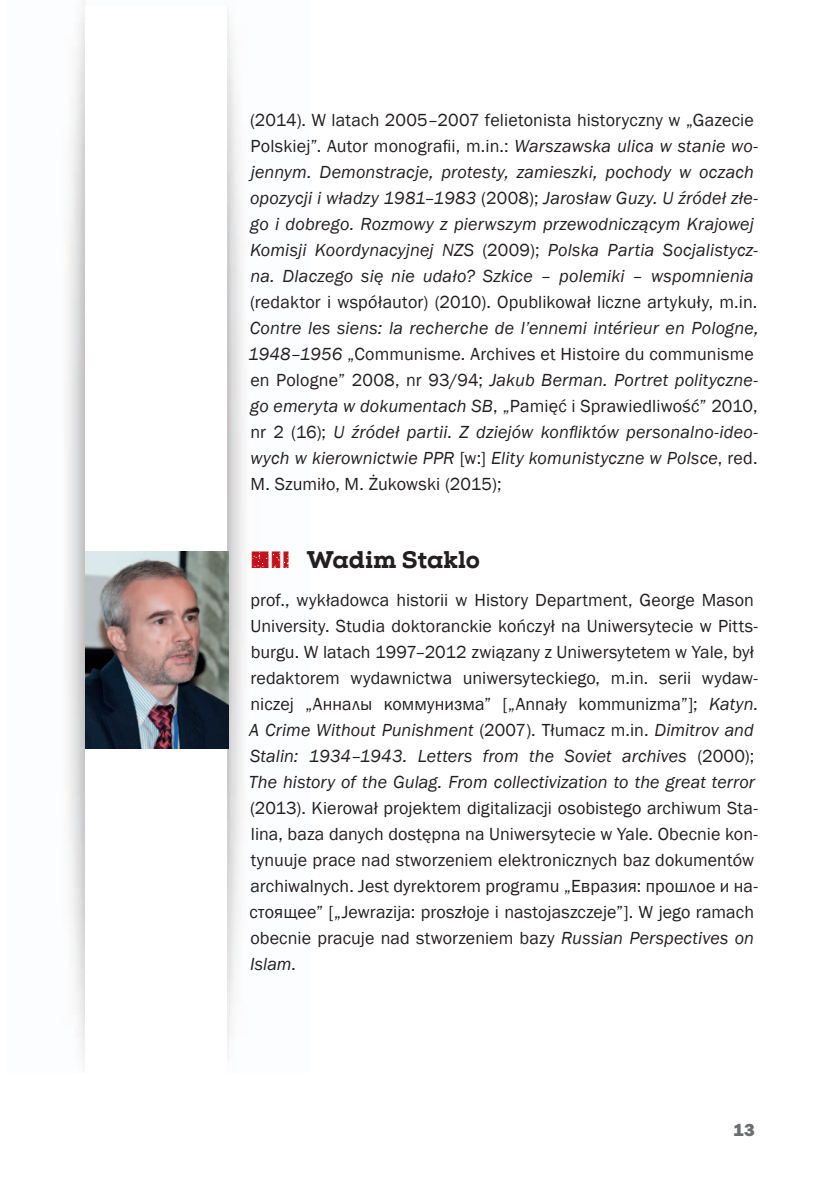
<style>
.page{position:relative;width:840px;height:1191px;background:#fff}
.page>*{position:absolute;margin:0;border:0;box-sizing:border-box;transform-origin:0 0}
.t1{font:800 24px "Nexa Slab";letter-spacing:-.005em;color:#231f20}
.t2{font:18px/26px "Franklin Gothic";letter-spacing:.005em;color:#231f20}
.t3{font:italic 18px/26px "Franklin Gothic";letter-spacing:.01em;color:#231f20}
.t4{font:18px "Franklin Got Itc TCE Heav";color:#6c6d70}
.s1{font-style:normal}
.s2{color:#c2121a}
.s3{font-style:italic}
</style>
<div class="page">
<img style="left:67px;top:0;width:177px;height:1066px">
<div style="left:85px;top:6px;width:142px;height:1068px;background:#fff"></div>
<img style="left:85px;top:551px;width:143px;height:197px">
<p class="t3" style="left:250px;top:107px;width:509px"><span class="s1">(2014). W latach 2005–2007 felietonista historyczny w „Gazecie Polskiej”. Autor monografii, m.in.:</span> Warszawska ulica w stanie wo&shy;jennym. Demonstracje, protesty, zamieszki, pochody w oczach opozycji i władzy 1981–1983 <span class="s1">(2008);</span> Jarosław Guzy. U źródeł złe&shy;go i dobrego. Rozmowy z pierwszym przewodniczącym Krajowej Komisji Koordynacyjnej NZS <span class="s1">(2009);</span> Polska Partia Socjalistycz&shy;na. Dlaczego się nie udało? Szkice – polemiki – wspomnienia</p>
<p class="t2" style="left:250px;top:289px;width:508px">(redaktor i współautor) (2010). Opublikował liczne artykuły, m.in.</p>
<p class="t3" style="left:248px;top:315px;width:512px">Contre les siens: la recherche de l’ennemi intérieur en Pologne, 1948–1956 <span class="s1">„Communisme. Archives et Histoire du communisme en Pologne” 2008, nr 93/94;</span> Jakub Berman. Portret polityczne&shy;go emeryta w dokumentach SB<span class="s1">, „Pamięć i Sprawiedliwość” 2010, nr 2 (16);</span> U źródeł partii. Z dziejów konfliktów personalno-ideo&shy;wych w kierownictwie PPR <span class="s1">[w:]</span> Elity komunistyczne w Polsce<span class="s1">, red.<br>M. Szumiło, M. Żukowski (2015);</span></p>
<h1 class="t1" style="left:251px;top:545px;width:230px"><span class="s2">■❚❙</span> Wadim Staklo</h1>
<p class="t2" style="left:249px;top:587px;width:510px">prof., wykładowca historii w History Department, George Mason University. Studia doktoranckie kończył na Uniwersytecie w Pitts&shy;burgu. W latach 1997–2012 związany z Uniwersytetem w Yale, był redaktorem wydawnictwa uniwersyteckiego, m.in. serii wydaw&shy;niczej „Анналы коммунизма” [„Annały kommunizma”]; <span class="s3">Katyn.<br>A Crime Without Punishment</span> (2007). Tłumacz m.in. <span class="s3">Dimitrov and Stalin: 1934–1943. Letters from the Soviet archives</span> (2000); <span class="s3">The history of the Gulag. From collectivization to the great terror</span></p>
<p class="t2" style="left:249px;top:795px;width:510px">(2013). Kierował projektem digitalizacji osobistego archiwum Sta&shy;lina, baza danych dostępna na Uniwersytecie w Yale. Obecnie kon&shy;tynuuje prace nad stworzeniem elektronicznych baz dokumentów archiwalnych. Jest dyrektorem programu „Евразия: прошлое и на&shy;стоящее” [„Jewrazija: proszłoje i nastojaszczeje”]. W jego ramach obecnie pracuje nad stworzeniem bazy <span class="s3">Russian Perspectives on Islam.</span></p>
<p class="t4" style="left:732px;top:1119px;width:23px">13</p>
</div>
